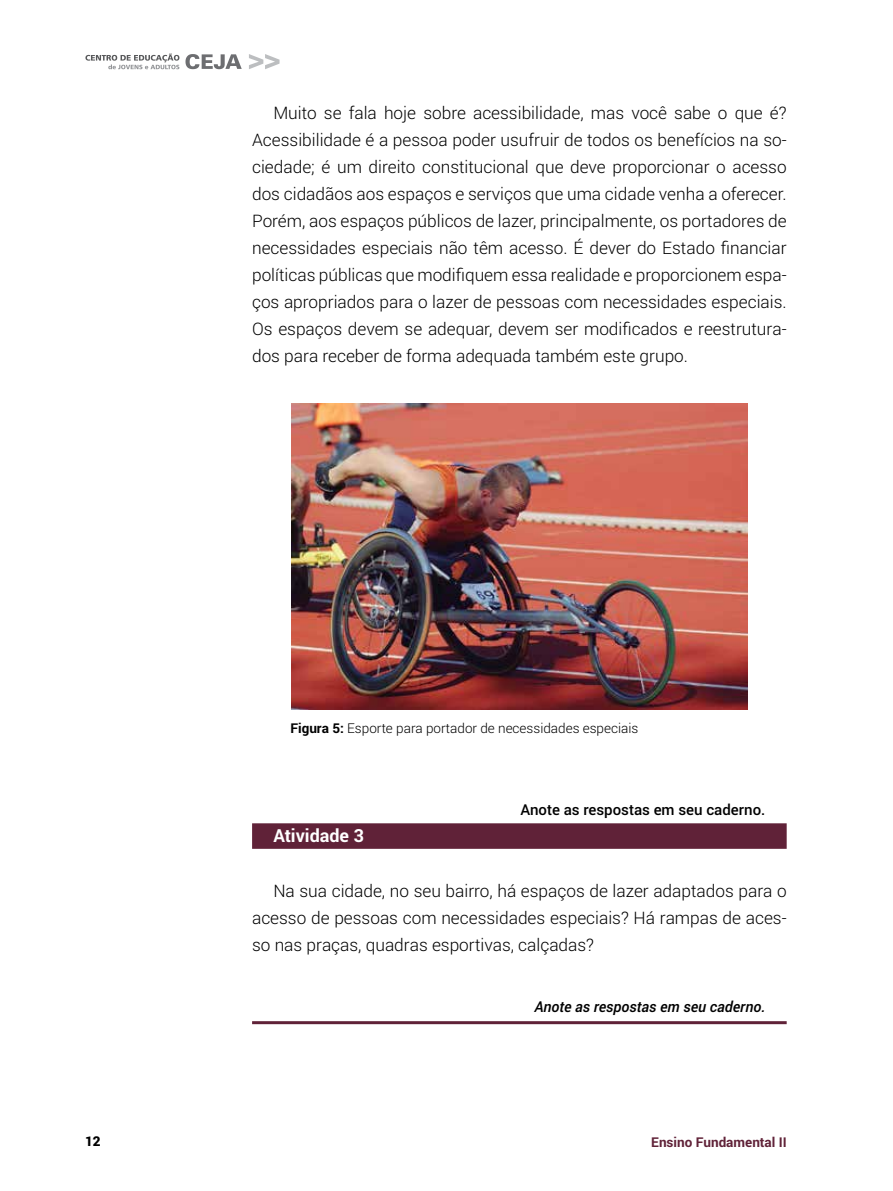
<style>
.page{position:relative;width:893px;height:1191px;background:#fff}
.page>*{position:absolute;margin:0;border:0;box-sizing:border-box;transform-origin:0 0}
.t1{font:700 18px "Roboto";color:#fff}
.t2{font:300 17.25px/27px "Roboto";color:#000;text-align:justify}
.t3{font:500 15px "Roboto";color:#000}
.t4{font:italic 500 15px "Roboto";color:#000}
.t5{font:300 13.5px "Roboto";color:#000}
.t6{font:700 13.5px "Roboto";color:#602238}
.t7{font:900 13.5px "Roboto";color:#000}
.s1{font-weight:700}
</style>
<div class="page">
<svg style="left:185px;top:54px;width:57px;height:15px"></svg>
<svg style="left:249px;top:54px;width:31px;height:15px"></svg>
<svg style="left:85px;top:54px;width:94px;height:15px"></svg>
<div style="left:252px;top:823px;width:535px;height:26px;background:#602238"></div>
<hr style="left:252px;top:1021px;width:535px;height:3px;background:#602238">
<img style="left:291px;top:404px;width:456px;height:305px">
<p class="t2" style="left:252px;top:99px;width:536px;text-indent:21px">Muito se fala hoje sobre acessibilidade, mas você sabe o que é?<br>Acessibilidade é a pessoa poder usufruir de todos os benefícios na so&shy;ciedade; é um direito constitucional que deve proporcionar o acesso dos cidadãos aos espaços e serviços que uma cidade venha a oferecer.<br>Porém, aos espaços públicos de lazer, principalmente, os portadores de necessidades especiais não têm acesso. É dever do Estado financiar políticas públicas que modifiquem essa realidade e proporcionem espa&shy;ços apropriados para o lazer de pessoas com necessidades especiais.<br>Os espaços devem se adequar, devem ser modificados e reestrutura&shy;dos para receber de forma adequada também este grupo.</p>
<p class="t5" style="left:290px;top:718px;width:349px"><span class="s1">Figura 5:</span> Esporte para portador de necessidades especiais</p>
<p class="t1" style="left:273px;top:823px;width:92px">Atividade 3</p>
<p class="t3" style="left:521px;top:799px;width:246px">Anote as respostas em seu caderno.</p>
<p class="t2" style="left:252px;top:877px;width:536px;text-indent:21px">Na sua cidade, no seu bairro, há espaços de lazer adaptados para o acesso de pessoas com necessidades especiais? Há rampas de aces&shy;so nas praças, quadras esportivas, calçadas?</p>
<p class="t4" style="left:534px;top:996px;width:232px">Anote as respostas em seu caderno.</p>
<p class="t7" style="left:85px;top:1131px;width:17px">12</p>
<p class="t6" style="left:651px;top:1132px;width:137px">Ensino Fundamental II</p>
</div>
